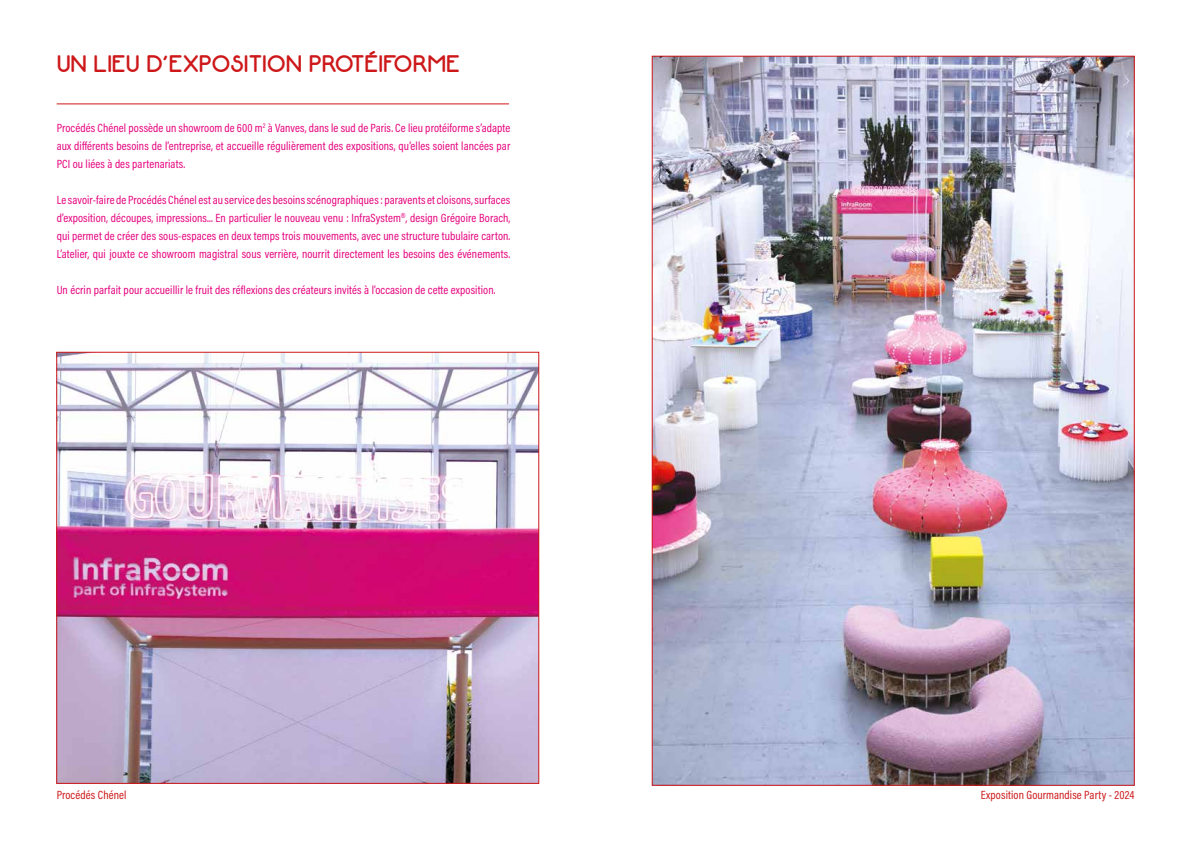
<style>
.page{position:relative;width:1191px;height:842px;background:#fff}
.page>*{position:absolute;margin:0;border:0;box-sizing:border-box;transform-origin:0 0}
.t1{font:24px "Neon 80 s";letter-spacing:-.01em;color:#cd1719}
.t2{font:12px/18px "Acumin Variable Concept";letter-spacing:.01em;color:#e6007d;text-align:justify}
.t3{font:12px "Acumin Variable Concept";letter-spacing:.01em;color:#cd1719}
</style>
<div class="page">
<img style="left:58px;top:354px;width:479px;height:428px">
<hr style="left:57px;top:104px;width:452px;height:1px;background:#cd1719">
<img style="left:653px;top:58px;width:479px;height:726px">
<h1 class="t1" style="left:57px;top:51px;width:404px">UN LIEU D’EXPOSITION PROTÉIFORME</h1>
<p class="t2" style="left:57px;top:119px;width:455px">Procédés Chénel possède un showroom de 600 m<sup>2</sup> à Vanves, dans le sud de Paris. Ce lieu protéiforme s’adapte aux différents besoins de l’entreprise, et accueille régulièrement des expositions, qu’elles soient lancées par PCI ou liées à des partenariats.</p>
<p class="t2" style="left:57px;top:191px;width:455px">Le savoir-faire de Procédés Chénel est au service des besoins scénographiques : paravents et cloisons, surfaces d’exposition, découpes, impressions... En particulier le nouveau venu : InfraSystem<sup>®</sup>, design Grégoire Borach, qui permet de créer des sous-espaces en deux temps trois mouvements, avec une structure tubulaire carton.<br>L’atelier, qui jouxte ce showroom magistral sous verrière, nourrit directement les besoins des événements.</p>
<p class="t2" style="left:57px;top:281px;width:440px">Un écrin parfait pour accueillir le fruit des réflexions des créateurs invités à l’occasion de cette exposition.</p>
<p class="t3" style="left:57px;top:787px;width:71px">Procédés Chénel</p>
<p class="t3" style="left:980px;top:787px;width:155px">Exposition Gourmandise Party - 2024</p>
</div>
